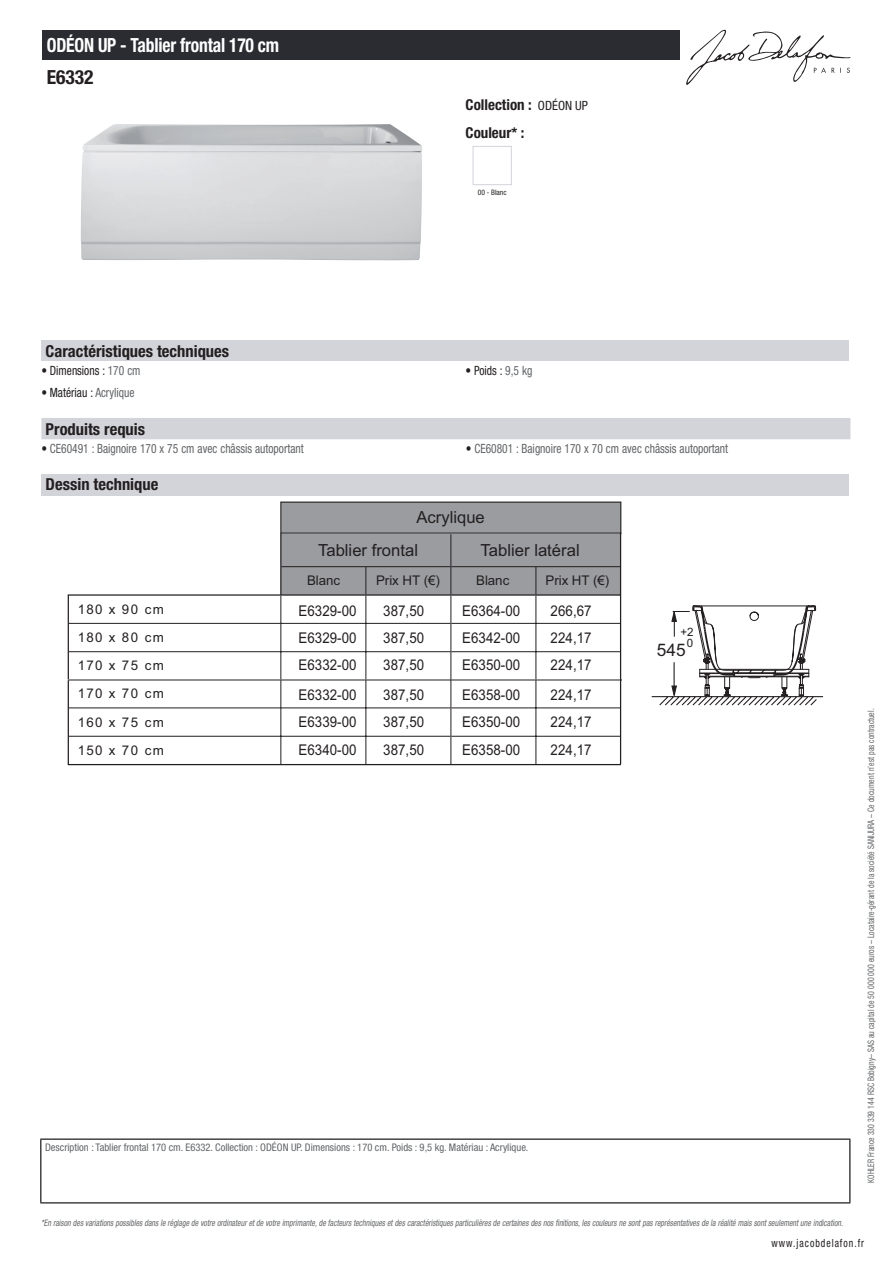
<style>
.page{position:relative;width:893px;height:1263px;background:#fff}
.page>*{position:absolute;margin:0;border:0;box-sizing:border-box;transform-origin:0 0}
.t1{font:700 condensed 19.5px "Helvetica Neue LT Std";letter-spacing:-.01em;color:#fff;scale:.9 1}
.t2{font:700 condensed 19.5px "Helvetica Neue LT Std";color:#231f20}
.t3{font:17.25px "Arial";color:#231f20}
.t4{font:16.65px/33px "Arial";color:#231f20}
.t5{font:700 condensed 16.5px "Helvetica Neue LT Std";color:#231f20}
.t6{font:700 condensed 15px/27.8px "Helvetica Neue LT Std";color:#231f20}
.t7{font:14.85px "Arial";letter-spacing:.005em;color:#231f20;scale:.9 1}
.t8{font:13.35px/28.2px "Arial";letter-spacing:.1em;color:#231f20}
.t9{font:condensed 12.75px "Helvetica Neue LT Std";color:#626568;scale:.9 1}
.t10{font:condensed 12.75px "Helvetica Neue LT Std";color:#231f20;scale:.9 1}
.t11{font:11.55px/11.1px "Arial";color:#231f20;text-align:center}
.t12{font:condensed 11.25px "Helvetica Neue LT Std";letter-spacing:.1em;color:#231f20;scale:.87 1}
.t13{font:condensed 10.5px "Helvetica Neue LT Std";color:#626568}
.t14{font:italic condensed 9px "Helvetica Neue LT Std";color:#626568;scale:.87 1}
.t15{font:condensed 9px "Helvetica Neue LT Std";color:#626568;scale:.87 1}
.t16{font:condensed 7.5px "Helvetica Neue LT Std";color:#231f20}
.s1{font-weight:400;font-size:12.75px}
.s2{color:#626568}
.s3{color:#231f20}
</style>
<div class="page">
<svg style="left:686px;top:30px;width:164px;height:55px"></svg>
<img style="left:81px;top:124px;width:341px;height:136px">
<div style="left:473px;top:146px;width:39px;height:39px;border:1px solid #d3d4da"></div>
<div style="left:41px;top:340px;width:808px;height:21px;background:#d3d4da"></div>
<div style="left:41px;top:418px;width:809px;height:21px;background:#d3d4da"></div>
<div style="left:41px;top:474px;width:808px;height:21px;background:#d3d4da"></div>
<div style="left:281px;top:502px;width:340px;height:31px;background:#9a9c9f"></div>
<div style="left:280px;top:502px;width:341px;height:32px;border:1px solid #231f20"></div>
<hr style="left:69px;top:651px;width:297px;height:1px;background:#231f20">
<hr style="left:280px;top:533px;width:1px;height:61px;background:#231f20">
<hr style="left:68px;top:594px;width:213px;height:2px;background:#231f20">
<hr style="left:69px;top:623px;width:212px;height:1px;background:#231f20">
<hr style="left:69px;top:736px;width:297px;height:1px;background:#231f20">
<hr style="left:68px;top:764px;width:383px;height:1px;background:#231f20">
<hr style="left:451px;top:764px;width:170px;height:1px;background:#231f20">
<svg style="left:68px;top:596px;width:1px;height:168px"></svg>
<hr style="left:69px;top:708px;width:212px;height:1px;background:#231f20">
<svg style="left:281px;top:533px;width:341px;height:231px"></svg>
<hr style="left:68px;top:680px;width:554px;height:1px;background:#231f20">
<svg style="left:651px;top:605px;width:172px;height:101px"></svg>
<div style="left:43px;top:30px;width:637px;height:30px;background:#2a2c32"></div>
<hr style="left:40px;top:1138px;width:810px;height:2px;background:#040503">
<hr style="left:40px;top:1140px;width:1px;height:62px;background:#040503">
<hr style="left:849px;top:1140px;width:1px;height:62px;background:#040503">
<hr style="left:40px;top:1202px;width:810px;height:1px;background:#040503">
<h1 class="t1" style="left:47px;top:33px;width:260px">ODÉON UP - Tablier frontal 170 cm</h1>
<h1 class="t2" style="left:47px;top:65px;width:48px">E6332</h1>
<h3 class="t6" style="left:466px;top:90px;width:124px">Collection : <span class="s1">ODÉON UP<br></span>Couleur* :</h3>
<p class="t16" style="left:478px;top:188px;width:30px">00 - Blanc</p>
<h3 class="t5" style="left:46px;top:341px;width:185px">Caractéristiques techniques</h3>
<h3 class="t10" style="left:41px;top:363px;width:112px">• Dimensions : <span class="s2">170 cm</span></h3>
<h3 class="t10" style="left:466px;top:363px;width:76px">• Poids : <span class="s2">9,5 kg</span></h3>
<h3 class="t10" style="left:41px;top:385px;width:105px">• Matériau : <span class="s2">Acrylique</span></h3>
<h3 class="t5" style="left:46px;top:419px;width:101px">Produits requis</h3>
<h3 class="t9" style="left:41px;top:441px;width:293px"><span class="s3">•</span> CE60491 : Baignoire 170 x 75 cm avec châssis autoportant</h3>
<h3 class="t9" style="left:466px;top:441px;width:293px"><span class="s3">•</span> CE60801 : Baignoire 170 x 70 cm avec châssis autoportant</h3>
<h3 class="t5" style="left:46px;top:475px;width:114px">Dessin technique</h3>
<h3 class="t4" style="left:481px;top:500px;width:101px;text-indent:-64px">Acrylique<br>Tablier latéral</h3>
<h3 class="t4" style="left:318px;top:533px;width:102px">Tablier frontal</h3>
<h3 class="t8" style="left:307px;top:567px;width:35px">Blanc</h3>
<h3 class="t8" style="left:376px;top:567px;width:65px">Prix HT (€)</h3>
<h3 class="t8" style="left:476px;top:567px;width:35px">Blanc</h3>
<h3 class="t8" style="left:546px;top:567px;width:65px">Prix HT (€)</h3>
<h3 class="t8" style="left:78px;top:595px;width:88px">180 x 90 cm<br>180 x 80 cm</h3>
<h3 class="t7" style="left:298px;top:601px;width:66px">E6329-00</h3>
<h3 class="t7" style="left:383px;top:601px;width:47px">387,50</h3>
<h3 class="t7" style="left:462px;top:601px;width:66px">E6364-00</h3>
<h3 class="t7" style="left:551px;top:601px;width:47px">266,67</h3>
<h3 class="t7" style="left:298px;top:628px;width:66px">E6329-00</h3>
<h3 class="t7" style="left:383px;top:628px;width:47px">387,50</h3>
<h3 class="t7" style="left:462px;top:628px;width:66px">E6342-00</h3>
<h3 class="t7" style="left:551px;top:628px;width:47px">224,17</h3>
<h3 class="t8" style="left:78px;top:651px;width:88px">170 x 75 cm</h3>
<h3 class="t7" style="left:298px;top:655px;width:66px">E6332-00</h3>
<h3 class="t7" style="left:383px;top:655px;width:47px">387,50</h3>
<h3 class="t7" style="left:462px;top:655px;width:66px">E6350-00</h3>
<h3 class="t7" style="left:551px;top:655px;width:47px">224,17</h3>
<h3 class="t8" style="left:78px;top:680px;width:88px">170 x 70 cm<br>160 x 75 cm</h3>
<h3 class="t7" style="left:298px;top:685px;width:66px">E6332-00</h3>
<h3 class="t7" style="left:383px;top:685px;width:47px">387,50</h3>
<h3 class="t7" style="left:462px;top:685px;width:66px">E6358-00</h3>
<h3 class="t7" style="left:551px;top:685px;width:47px">224,17</h3>
<h3 class="t7" style="left:298px;top:712px;width:66px">E6339-00</h3>
<h3 class="t7" style="left:383px;top:712px;width:47px">387,50</h3>
<h3 class="t7" style="left:462px;top:712px;width:66px">E6350-00</h3>
<h3 class="t7" style="left:551px;top:712px;width:47px">224,17</h3>
<h3 class="t8" style="left:78px;top:736px;width:88px">150 x 70 cm</h3>
<h3 class="t7" style="left:298px;top:740px;width:66px">E6340-00</h3>
<h3 class="t7" style="left:383px;top:740px;width:47px">387,50</h3>
<h3 class="t7" style="left:462px;top:740px;width:66px">E6358-00</h3>
<h3 class="t7" style="left:551px;top:740px;width:47px">224,17</h3>
<p class="t11" style="left:681px;top:626px;width:15px">+2<br>0</p>
<h2 class="t3" style="left:657px;top:638px;width:30px">545</h2>
<p class="t13" style="left:45px;top:1141px;width:485px">Description : Tablier frontal 170 cm. E6332. Collection : ODÉON UP. Dimensions : 170 cm. Poids : 9,5 kg. Matériau : Acrylique.</p>
<p class="t15" style="left:866px;top:1183px;width:547px;rotate:-90deg">KOHLER France 330 339 144 RSC Bobigny– SAS au capital de 50 000 000 euros – Locataire-gérant de la société SANIJURA – Ce document n’est pas contractuel.</p>
<p class="t14" style="left:41px;top:1217px;width:925px">*En raison desvariationspossiblesdansle réglage de votre ordinateuretde votre imprimante,de facteurstechniquesetdescaractéristiquesparticulièresde certainesdesnosfinitions,lescouleursne sontpasreprésentativesde la réalité maissontseulementune indication.</p>
<p class="t12" style="left:772px;top:1237px;width:108px">www.jacobdelafon.fr</p>
</div>
